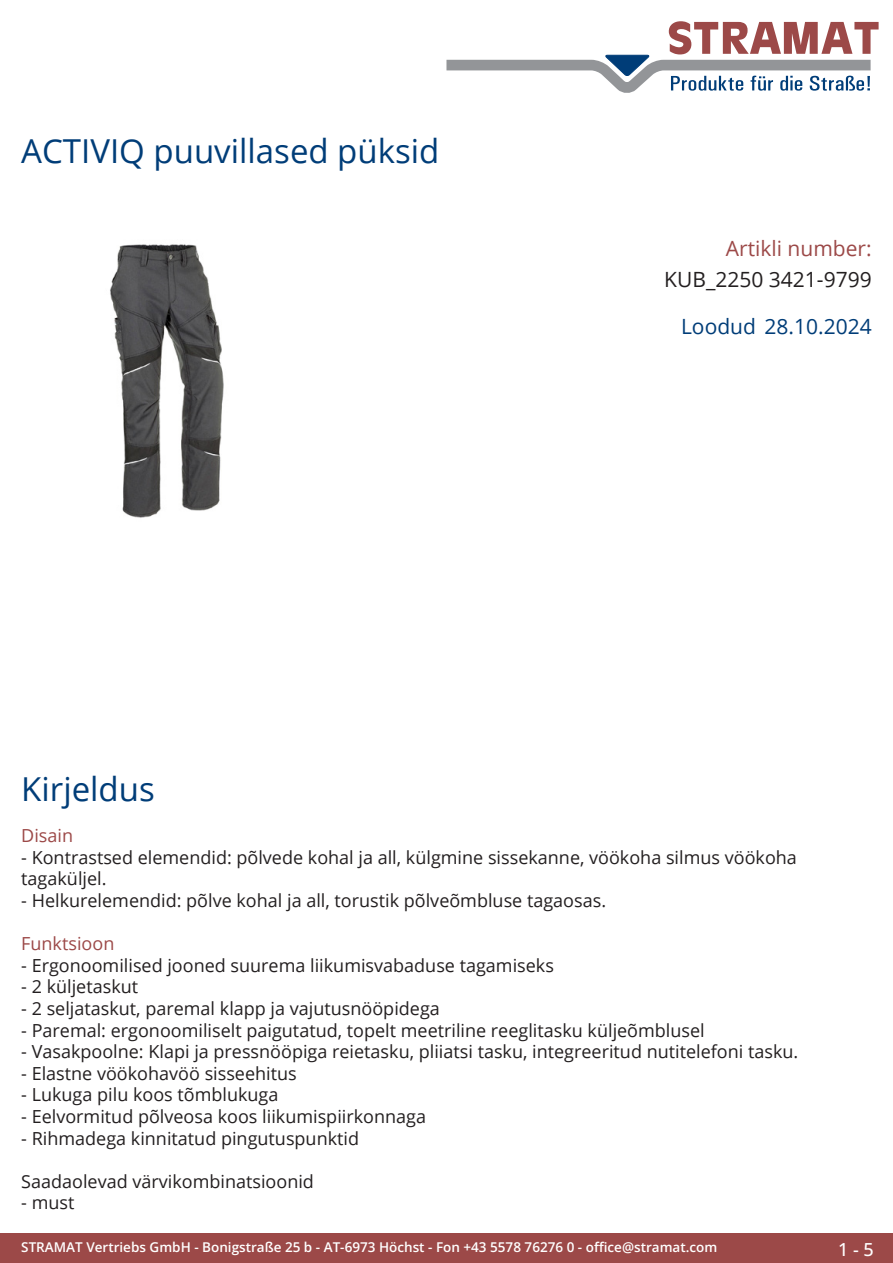
<style>
.page{position:relative;width:893px;height:1263px;background:#fff}
.page>*{position:absolute;margin:0;border:0;box-sizing:border-box;transform-origin:0 0}
.Produkttitel{font:33px "Open Sans";color:#003d78}
.TechDaten_Inhalt{font:21px "Open Sans";color:#231f20}
.Erstellungsdatum{font:21px "Open Sans";color:#003d78}
.TechDaten_Überschrif{font:21px "Open Sans";color:#9c4948}
.Beschreibung_Text{font:18px/21.6px "Open Sans";color:#231f20}
.Beschreibung_Text-2{font:18px "Open Sans";color:#9c4948}
.t1{font:500 18px "Open Sans";color:#fff}
.t2{font:600 13.5px "Open Sans";color:#fff}
</style>
<div class="page">
<div style="left:0;top:1233px;width:893px;height:30px;background:#9c4948"></div>
<svg style="left:446px;top:21px;width:433px;height:72px"></svg>
<img style="left:110px;top:244px;width:114px;height:274px">
<p class="Produkttitel" style="left:21px;top:128px;width:420px">ACTIVIQ puuvillased püksid</p>
<p class="TechDaten_Überschrif" style="left:726px;top:234px;width:147px">Artikli number:</p>
<p class="TechDaten_Inhalt" style="left:664px;top:265px;width:209px">KUB_2250 3421-9799</p>
<p class="Erstellungsdatum" style="left:681px;top:312px;width:192px">Loodud 28.10.2024</p>
<p class="Produkttitel" style="left:21px;top:766px;width:135px">Kirjeldus</p>
<p class="Beschreibung_Text-2" style="left:21px;top:823px;width:53px">Disain</p>
<p class="Beschreibung_Text" style="left:21px;top:846px;width:777px">- Kontrastsed elemendid: põlvede kohal ja all, külgmine sissekanne, vöökoha silmus vöökoha tagaküljel.</p>
<p class="Beschreibung_Text" style="left:21px;top:889px;width:586px">- Helkurelemendid: põlve kohal ja all, torustik põlveõmbluse tagaosas.</p>
<p class="Beschreibung_Text-2" style="left:21px;top:931px;width:95px">Funktsioon</p>
<p class="Beschreibung_Text" style="left:21px;top:954px;width:534px">- Ergonoomilised jooned suurema liikumisvabaduse tagamiseks</p>
<p class="Beschreibung_Text" style="left:21px;top:975px;width:118px">- 2 küljetaskut</p>
<p class="Beschreibung_Text" style="left:21px;top:997px;width:420px">- 2 seljataskut, paremal klapp ja vajutusnööpidega</p>
<p class="Beschreibung_Text" style="left:21px;top:1019px;width:685px">- Paremal: ergonoomiliselt paigutatud, topelt meetriline reeglitasku küljeõmblusel</p>
<p class="Beschreibung_Text" style="left:21px;top:1040px;width:779px">- Vasakpoolne: Klapi ja pressnööpiga reietasku, pliiatsi tasku, integreeritud nutitelefoni tasku.</p>
<p class="Beschreibung_Text" style="left:21px;top:1062px;width:277px">- Elastne vöökohavöö sisseehitus</p>
<p class="Beschreibung_Text" style="left:21px;top:1083px;width:259px">- Lukuga pilu koos tõmblukuga</p>
<p class="Beschreibung_Text" style="left:21px;top:1105px;width:406px">- Eelvormitud põlveosa koos liikumispiirkonnaga</p>
<p class="Beschreibung_Text" style="left:21px;top:1127px;width:339px">- Rihmadega kinnitatud pingutuspunktid</p>
<p class="Beschreibung_Text" style="left:21px;top:1170px;width:294px">Saadaolevad värvikombinatsioonid</p>
<p class="Beschreibung_Text" style="left:21px;top:1191px;width:55px">- must</p>
<p class="t2" style="left:21px;top:1238px;width:698px">STRAMAT Vertriebs GmbH - Bonigstraße 25 b - AT-6973 Höchst - Fon +43 5578 76276 0 - office@stramat.com</p>
<p class="t1" style="left:838px;top:1237px;width:37px">1 - 5</p>
</div>
